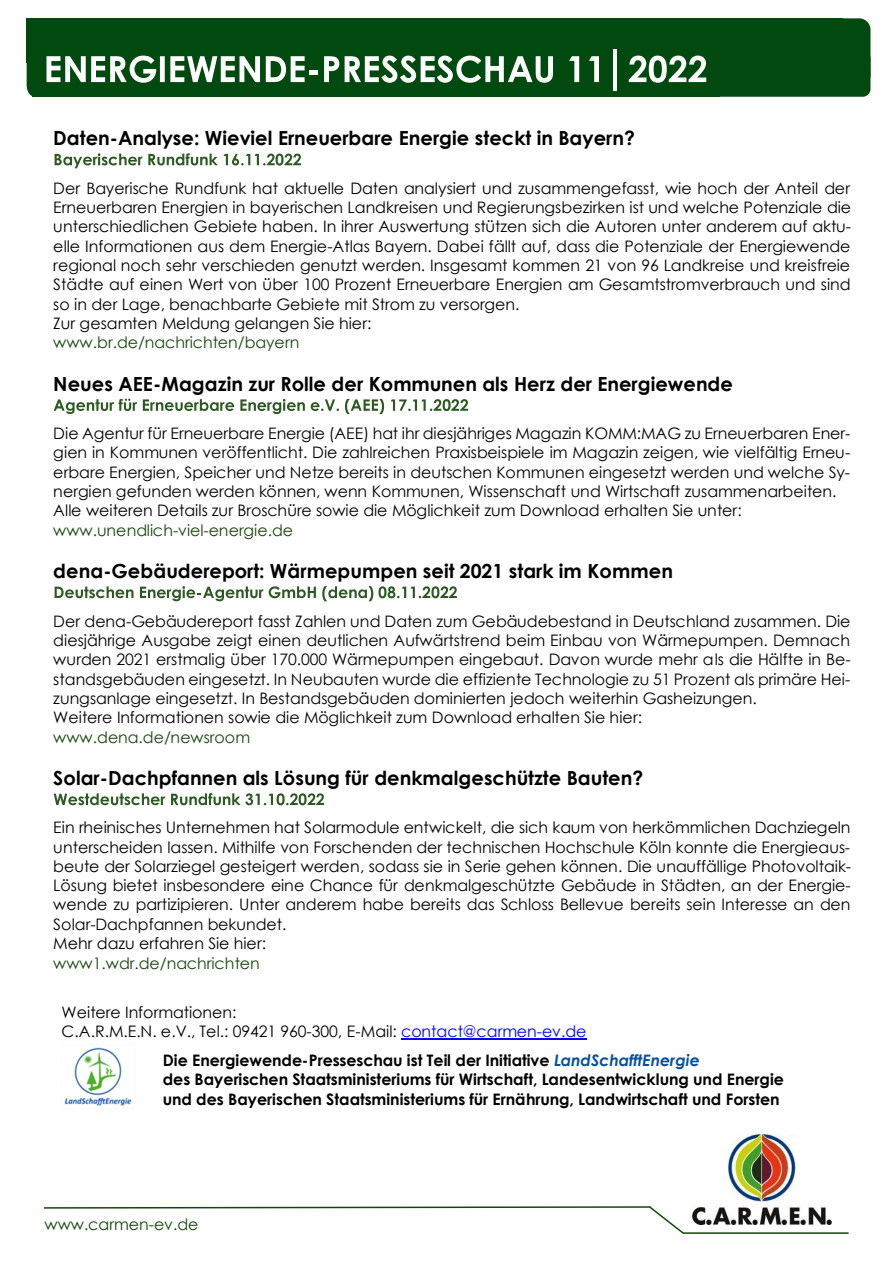
<style>
.page{position:relative;width:893px;height:1263px;background:#fff}
.page>*{position:absolute;margin:0;border:0;box-sizing:border-box;transform-origin:0 0}
.t1{font:700 19.5px "Century Gothic";letter-spacing:.005em;color:#000}
.t2{font:15.9px/19.4px "Century Gothic";color:#000;text-align:justify}
.t3{font:700 15.9px/19.2px "Century Gothic";letter-spacing:-.005em;color:#000}
.t4{font:15.9px "Century Gothic";letter-spacing:.005em;color:#18470f}
.t5{font:15.9px "Century Gothic";letter-spacing:-.005em;color:#15460b}
.s1{color:#00f}
.s2{font-style:italic;color:#05509d}
</style>
<div class="page">
<div style="left:699px;top:18px;width:171px;height:69px;background:#00490f;border-radius:11px"></div>
<div style="left:27px;top:18px;width:816px;height:45px;background:#00490f"></div>
<div style="left:28px;top:51px;width:842px;height:46px;background:#00490f;border-radius:8px"></div>
<div style="left:27px;top:28px;width:171px;height:69px;background:#00490f;border-radius:11px"></div>
<img style="left:46px;top:49px;width:661px;height:41px">
<svg style="left:47px;top:56px;width:258px;height:27px"></svg>
<div style="left:309px;top:70px;width:9px;height:5px;background:#fff"></div>
<svg style="left:324px;top:56px;width:15px;height:26px"></svg>
<svg style="left:345px;top:56px;width:208px;height:27px"></svg>
<svg style="left:569px;top:56px;width:10px;height:26px"></svg>
<svg style="left:589px;top:56px;width:10px;height:26px"></svg>
<hr style="left:613px;top:49px;width:3px;height:42px;background:#fff">
<svg style="left:629px;top:56px;width:77px;height:27px"></svg>
<hr style="left:683px;top:1232px;width:165px;height:2px;background:#15460b">
<svg style="left:43px;top:1206px;width:642px;height:28px"></svg>
<img style="left:693px;top:1134px;width:139px;height:90px">
<svg style="left:55px;top:153px;width:246px;height:15px"></svg>
<svg style="left:54px;top:399px;width:330px;height:15px"></svg>
<svg style="left:391px;top:399px;width:77px;height:12px"></svg>
<svg style="left:55px;top:586px;width:402px;height:15px"></svg>
<svg style="left:54px;top:793px;width:270px;height:12px"></svg>
<hr style="left:401px;top:1039px;width:185px;height:1px;background:#00f">
<img style="left:64px;top:1047px;width:68px;height:59px">
<p class="t1" style="left:53px;top:125px;width:583px">Daten-Analyse: Wieviel Erneuerbare Energie steckt in Bayern?</p>
<p class="t2" style="left:53px;top:178px;width:799px">Der Bayerische Rundfunk hat aktuelle Daten analysiert und zusammengefasst, wie hoch der Anteil der Erneuerbaren Energien in bayerischen Landkreisen und Regierungsbezirken ist und welche Potenziale die unterschiedlichen Gebiete haben. In ihrer Auswertung stützen sich die Autoren unter anderem auf aktu&shy;elle Informationen aus dem Energie-Atlas Bayern. Dabei fällt auf, dass die Potenziale der Energiewende regional noch sehr verschieden genutzt werden. Insgesamt kommen 21 von 96 Landkreise und kreisfreie Städte auf einen Wert von über 100 Prozent Erneuerbare Energien am Gesamtstromverbrauch und sind so in der Lage, benachbarte Gebiete mit Strom zu versorgen.</p>
<p class="t2" style="left:53px;top:313px;width:320px">Zur gesamten Meldung gelangen Sie hier:</p>
<p class="t4" style="left:53px;top:332px;width:248px">www.br.de/nachrichten/bayern</p>
<p class="t1" style="left:53px;top:371px;width:681px">Neues AEE-Magazin zur Rolle der Kommunen als Herz der Energiewende</p>
<p class="t2" style="left:53px;top:423px;width:798px">Die Agentur für Erneuerbare Energie (AEE) hat ihr diesjähriges Magazin KOMM:MAG zu Erneuerbaren Ener&shy;gien in Kommunen veröffentlicht. Die zahlreichen Praxisbeispiele im Magazin zeigen, wie vielfältig Erneu&shy;erbare Energien, Speicher und Netze bereits in deutschen Kommunen eingesetzt werden und welche Sy&shy;nergien gefunden werden können, wenn Kommunen, Wissenschaft und Wirtschaft zusammenarbeiten.</p>
<p class="t2" style="left:53px;top:500px;width:690px">Alle weiteren Details zur Broschüre sowie die Möglichkeit zum Download erhalten Sie unter:</p>
<p class="t4" style="left:53px;top:519px;width:241px">www.unendlich-viel-energie.de</p>
<p class="t1" style="left:53px;top:558px;width:621px">dena-Gebäudereport: Wärmepumpen seit 2021 stark im Kommen</p>
<p class="t2" style="left:53px;top:611px;width:799px">Der dena-Gebäudereport fasst Zahlen und Daten zum Gebäudebestand in Deutschland zusammen. Die diesjährige Ausgabe zeigt einen deutlichen Aufwärtstrend beim Einbau von Wärmepumpen. Demnach wurden 2021 erstmalig über 170.000 Wärmepumpen eingebaut. Davon wurde mehr als die Hälfte in Be&shy;standsgebäuden eingesetzt. In Neubauten wurde die effiziente Technologie zu 51 Prozent als primäre Hei&shy;zungsanlage eingesetzt. In Bestandsgebäuden dominierten jedoch weiterhin Gasheizungen.</p>
<p class="t2" style="left:53px;top:707px;width:590px">Weitere Informationen sowie die Möglichkeit zum Download erhalten Sie hier:</p>
<p class="t4" style="left:53px;top:727px;width:198px">www.dena.de/newsroom</p>
<p class="t1" style="left:53px;top:765px;width:592px">Solar-Dachpfannen als Lösung für denkmalgeschützte Bauten?</p>
<p class="t2" style="left:53px;top:817px;width:799px">Ein rheinisches Unternehmen hat Solarmodule entwickelt, die sich kaum von herkömmlichen Dachziegeln unterscheiden lassen. Mithilfe von Forschenden der technischen Hochschule Köln konnte die Energieaus&shy;beute der Solarziegel gesteigert werden, sodass sie in Serie gehen können. Die unauffällige Photovoltaik-Lösung bietet insbesondere eine Chance für denkmalgeschützte Gebäude in Städten, an der Energie&shy;wende zu partizipieren. Unter anderem habe bereits das Schloss Bellevue bereits sein Interesse an den Solar-Dachpfannen bekundet.</p>
<p class="t2" style="left:53px;top:933px;width:214px">Mehr dazu erfahren Sie hier:</p>
<p class="t4" style="left:53px;top:953px;width:208px">www1.wdr.de/nachrichten</p>
<p class="t2" style="left:62px;top:1002px;width:176px">Weitere Informationen:</p>
<p class="t2" style="left:62px;top:1021px;width:526px">C.A.R.M.E.N. e.V., Tel.: 09421 960-300, E-Mail: <span class="s1">contact@carmen-ev.de</span></p>
<p class="t3" style="left:163px;top:1050px;width:623px">Die Energiewende-Presseschau ist Teil der Initiative <span class="s2">LandSchafftEnergie<br></span>des Bayerischen Staatsministeriums für Wirtschaft, Landesentwicklung und Energie und des Bayerischen Staatsministeriums für Ernährung, Landwirtschaft und Forsten</p>
<p class="t5" style="left:45px;top:1214px;width:155px">www.carmen-ev.de</p>
</div>
